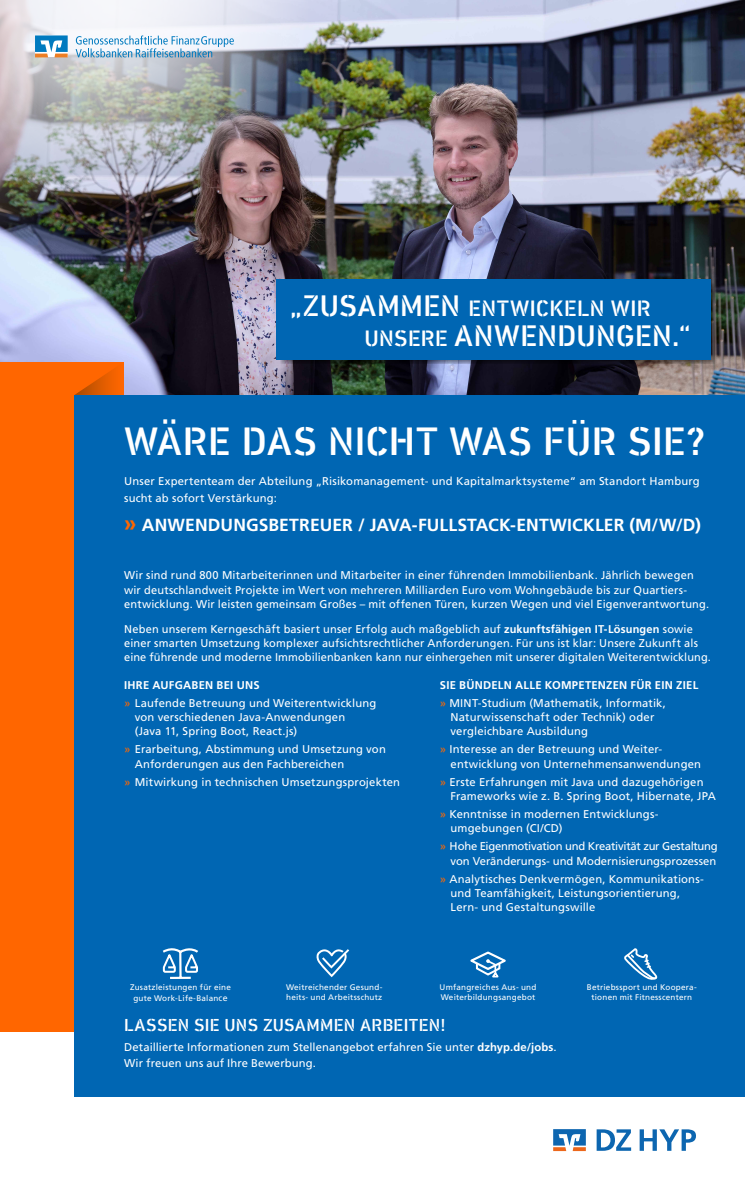
<style>
.page{position:relative;width:745px;height:1195px;background:#fff}
.page>*{position:absolute;margin:0;border:0;box-sizing:border-box;transform-origin:0 0}
.t1{font:500 40px "DIN Next Stencil";letter-spacing:.01em;color:#fff}
.t2{font:500 30px "DIN Next Stencil";letter-spacing:.01em;color:#fff}
.t3{font:500 22.5px "DIN Next Stencil";letter-spacing:.02em;color:#fff}
.t4{font:700 17.5px "Frutiger LT Pro";letter-spacing:.005em;color:#fff}
.t5{font:500 17.5px "DIN Next Stencil";letter-spacing:.015em;color:#fff}
.t6{font:11.25px/14.4px "Frutiger LT Pro";letter-spacing:.015em;color:#fff}
.t7{font:11.25px/14.4px "Frutiger LT Pro";letter-spacing:-.015em;color:#fff;text-align:right}
.t8{font:700 11.25px/17.9px "Frutiger LT Pro";letter-spacing:.02em;color:#fff}
.t9{font:8.12px/9.8px "Frutiger LT Pro";letter-spacing:.025em;color:#fff;text-align:center}
.s1{font-size:30px}
.s2{font-size:22.5px}
.s3{font-size:22.5px;color:#f60}
.s4{font-weight:700}
.s5{color:#f60}
.s6{font-weight:400;color:#f60}
.s7{font-weight:400}
.s8{font-size:8.75px}
</style>
<div class="page">
<img style="left:0;top:0;width:744px;height:395px">
<div style="left:0;top:362px;width:123px;height:668px;background:#f60"></div>
<div style="left:74px;top:395px;width:670px;height:700px;background:#0066b3"></div>
<svg style="left:75px;top:369px;width:40px;height:26px"></svg>
<img style="left:0;top:0;width:310px;height:204px">
<svg style="left:280px;top:283px;width:434px;height:81px;background:#282a33"></svg>
<div style="left:276px;top:279px;width:434px;height:81px;background:#0066b3"></div>
<svg style="left:163px;top:948px;width:35px;height:30px"></svg>
<svg style="left:624px;top:948px;width:32px;height:31px"></svg>
<svg style="left:470px;top:951px;width:35px;height:26px"></svg>
<svg style="left:316px;top:949px;width:33px;height:28px"></svg>
<svg style="left:596px;top:1129px;width:34px;height:21px"></svg>
<svg style="left:553px;top:1129px;width:32px;height:21px"></svg>
<svg style="left:639px;top:1129px;width:56px;height:21px"></svg>
<svg style="left:76px;top:35px;width:158px;height:22px"></svg>
<svg style="left:35px;top:35px;width:33px;height:22px"></svg>
<h3 class="t3" style="left:290px;top:295px;width:362px"><span class="s1">„ZUSAMMEN</span> ENTWICKELN WIR</h3>
<h2 class="t2" style="left:364px;top:318px;width:327px"><span class="s2">UNSERE</span> ANWENDUNGEN.“</h2>
<h1 class="t1" style="left:124px;top:418px;width:582px">WÄRE DAS NICHT WAS FÜR SIE?</h1>
<p class="t6" style="left:124px;top:473px;width:576px;line-height:16.2px">Unser Expertenteam der Abteilung „Risikomanagement- und Kapitalmarktsysteme“ am Standort Hamburg sucht ab sofort Verstärkung:</p>
<h3 class="t4" style="left:124px;top:514px;width:578px"><span class="s3">»</span> ANWENDUNGSBETREUER / JAVA-FULLSTACK-ENTWICKLER (M/W/D)</h3>
<p class="t6" style="left:124px;top:568px;width:586px">Wir sind rund 800 Mitarbeiterinnen und Mitarbeiter in einer führenden Immobilienbank. Jährlich bewegen wir deutschlandweit Projekte im Wert von mehreren Milliarden Euro vom Wohngebäude bis zur Quartiers&shy;entwicklung. Wir leisten gemeinsam Großes – mit offenen Türen, kurzen Wegen und viel Eigenverantwortung.</p>
<p class="t6" style="left:124px;top:621px;width:588px">Neben unserem Kerngeschäft basiert unser Erfolg auch maßgeblich auf <span class="s4">zukunftsfähigen IT-Lösungen</span> sowie einer smarten Umsetzung komplexer aufsichtsrechtlicher Anforderungen. Für uns ist klar: Unsere Zukunft als eine führende und moderne Immobilienbanken kann nur einhergehen mit unserer digitalen Weiterentwicklung.</p>
<p class="t6" style="left:124px;top:675px;width:253px;line-height:17.9px"><span class="s4">IHRE AUFGABEN BEI UNS<br></span><span class="s5">»</span> Laufende Betreuung und Weiterentwicklung</p>
<p class="t6" style="left:135px;top:709px;width:212px">von verschiedenen Java-Anwendungen (Java 11, Spring Boot, React.js)</p>
<p class="t6" style="left:135px;top:742px;width:252px;text-indent:-11px"><span class="s5">»</span> Erarbeitung, Abstimmung und Umsetzung von<br>Anforderungen aus den Fachbereichen</p>
<p class="t6" style="left:124px;top:774px;width:277px"><span class="s5">»</span> Mitwirkung in technischen Umsetzungsprojekten</p>
<p class="t8" style="left:439px;top:675px;width:260px">SIE BÜNDELN ALLE KOMPETENZEN FÜR EIN ZIEL <span class="s6">»</span> <span class="s7">MINT-Studium (Mathematik, Informatik,</span></p>
<p class="t6" style="left:450px;top:709px;width:205px">Naturwissenschaft oder Technik) oder vergleichbare Ausbildung</p>
<p class="t6" style="left:450px;top:742px;width:252px;text-indent:-11px"><span class="s5">»</span> Interesse an der Betreuung und Weiter&shy;entwicklung von Unternehmensanwendungen</p>
<p class="t6" style="left:450px;top:774px;width:266px;text-indent:-11px"><span class="s5">»</span> Erste Erfahrungen mit Java und dazugehörigen<br>Frameworks wie z. B. Spring Boot, Hibernate, JPA</p>
<p class="t6" style="left:450px;top:806px;width:208px;text-indent:-11px"><span class="s5">»</span> Kenntnisse in modernen Entwicklungs&shy;umgebungen (CI/CD)</p>
<p class="t7" style="left:439px;top:839px;width:279px"><span class="s5">»</span> Hohe Eigenmotivation und Kreativität zur Gestaltung von Veränderungs- und Modernisierungsprozessen</p>
<p class="t6" style="left:450px;top:871px;width:255px;text-indent:-11px"><span class="s5">»</span> Analytisches Denkvermögen, Kommunikations&shy;und Teamfähigkeit, Leistungsorientierung,<br>Lern- und Gestaltungswille</p>
<p class="t9" style="left:130px;top:982px;width:102px;line-height:10.5px">Zusatzleistungen für eine gute Work-Life-Balan<span class="s8">ce</span></p>
<p class="t9" style="left:586px;top:982px;width:111px">Betriebssport und Koopera&shy;tionen mit Fitnesscentern</p>
<p class="t9" style="left:439px;top:982px;width:98px;text-align:left">Umfangreiches Aus- und<br>Weiterbildungsangebot</p>
<p class="t9" style="left:286px;top:982px;width:98px;text-align:left">Weitreichender Gesund&shy;heits- und Arbeitsschutz</p>
<h3 class="t5" style="left:124px;top:1014px;width:323px">LASSEN SIE UNS ZUSAMMEN ARBEITEN!</h3>
<p class="t6" style="left:124px;top:1038px;width:433px;line-height:16.2px">Detaillierte Informationen zum Stellenangebot erfahren Sie unter <span class="s4">dzhyp.de/jobs</span>.<br>Wir freuen uns auf Ihre Bewerbung.</p>
</div>
